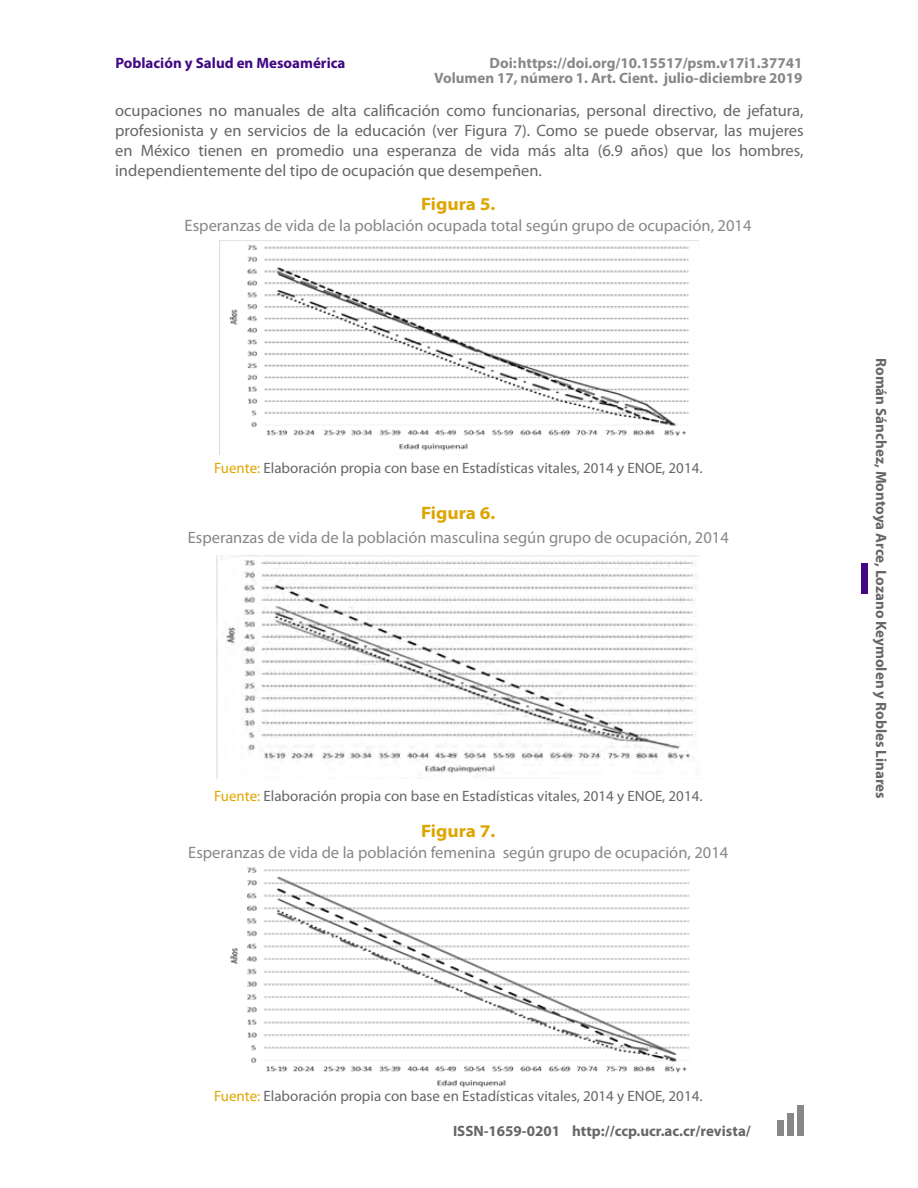
<style>
.page{position:relative;width:918px;height:1188px;background:#fff}
.page>*{position:absolute;margin:0;border:0;box-sizing:border-box;transform-origin:0 0}
.t1{font:700 semi-expanded 18px "Myriad Pro";color:#dea500}
.t2{font:16.5px/19.8px "Myriad Pro";color:#666;text-align:justify}
.t3{font:16.5px "Myriad Pro";color:#878787}
.t4{font:15px "Myriad Pro";color:#666}
.t5{font:700 15px "Myriad Pro";color:#666}
.t6{font:700 15px/15.5px "Myriad Pro";color:#878787;text-align:right}
.t7{font:700 15px "Myriad Pro";color:#420883}
.s1{color:#dea600}
</style>
<div class="page">
<div style="left:777px;top:1121px;width:6px;height:15px;background:#878787"></div>
<div style="left:787px;top:1114px;width:7px;height:22px;background:#878787"></div>
<div style="left:797px;top:1105px;width:7px;height:31px;background:#878787"></div>
<div style="left:861px;top:563px;width:7px;height:31px;background:#420883"></div>
<img style="left:229px;top:867px;width:461px;height:221px">
<img style="left:219px;top:240px;width:480px;height:214px">
<img style="left:216px;top:556px;width:481px;height:222px">
<p class="t7" style="left:116px;top:54px;width:232px">Población y Salud en Mesoamérica</p>
<p class="t6" style="left:434px;top:55px;width:370px">Doi: https://doi.org/10.15517/psm.v17i1.37741<br>Volumen 17, número 1. Art. Cient. julio-diciembre 2019</p>
<p class="t2" style="left:115px;top:101px;width:690px">ocupaciones no manuales de alta calificación como funcionarias, personal directivo, de jefatura, profesionista y en servicios de la educación (ver Figura 7). Como se puede observar, las mujeres en México tienen en promedio una esperanza de vida más alta (6.9 años) que los hombres, independientemente del tipo de ocupación que desempeñen.</p>
<p class="t1" style="left:421px;top:194px;width:76px">Figura 5.</p>
<p class="t3" style="left:185px;top:215px;width:568px">Esperanzas de vida de la población ocupada total según grupo de ocupación, 2014</p>
<p class="t4" style="left:214px;top:459px;width:490px"><span class="s1">Fuente:</span> Elaboración propia con base en Estadísticas vitales, 2014 y ENOE, 2014.</p>
<p class="t1" style="left:421px;top:503px;width:76px">Figura 6.</p>
<p class="t3" style="left:188px;top:527px;width:543px">Esperanzas de vida de la población masculina según grupo de ocupación, 2014</p>
<p class="t4" style="left:214px;top:787px;width:490px"><span class="s1">Fuente:</span> Elaboración propia con base en Estadísticas vitales, 2014 y ENOE, 2014.</p>
<p class="t1" style="left:421px;top:821px;width:76px">Figura 7.</p>
<p class="t3" style="left:188px;top:842px;width:542px">Esperanzas de vida de la población femenina según grupo de ocupación, 2014</p>
<p class="t5" style="left:889px;top:358px;width:442px;rotate:90deg">Román Sánchez, Montoya Arce, Lozano Keymolen y Robles Linares</p>
<p class="t4" style="left:214px;top:1087px;width:490px"><span class="s1">Fuente:</span> Elaboración propia con base en Estadísticas vitales, 2014 y ENOE, 2014.</p>
<p class="t5" style="left:453px;top:1123px;width:299px">ISSN-1659-0201 http://ccp.ucr.ac.cr/revista/</p>
</div>
